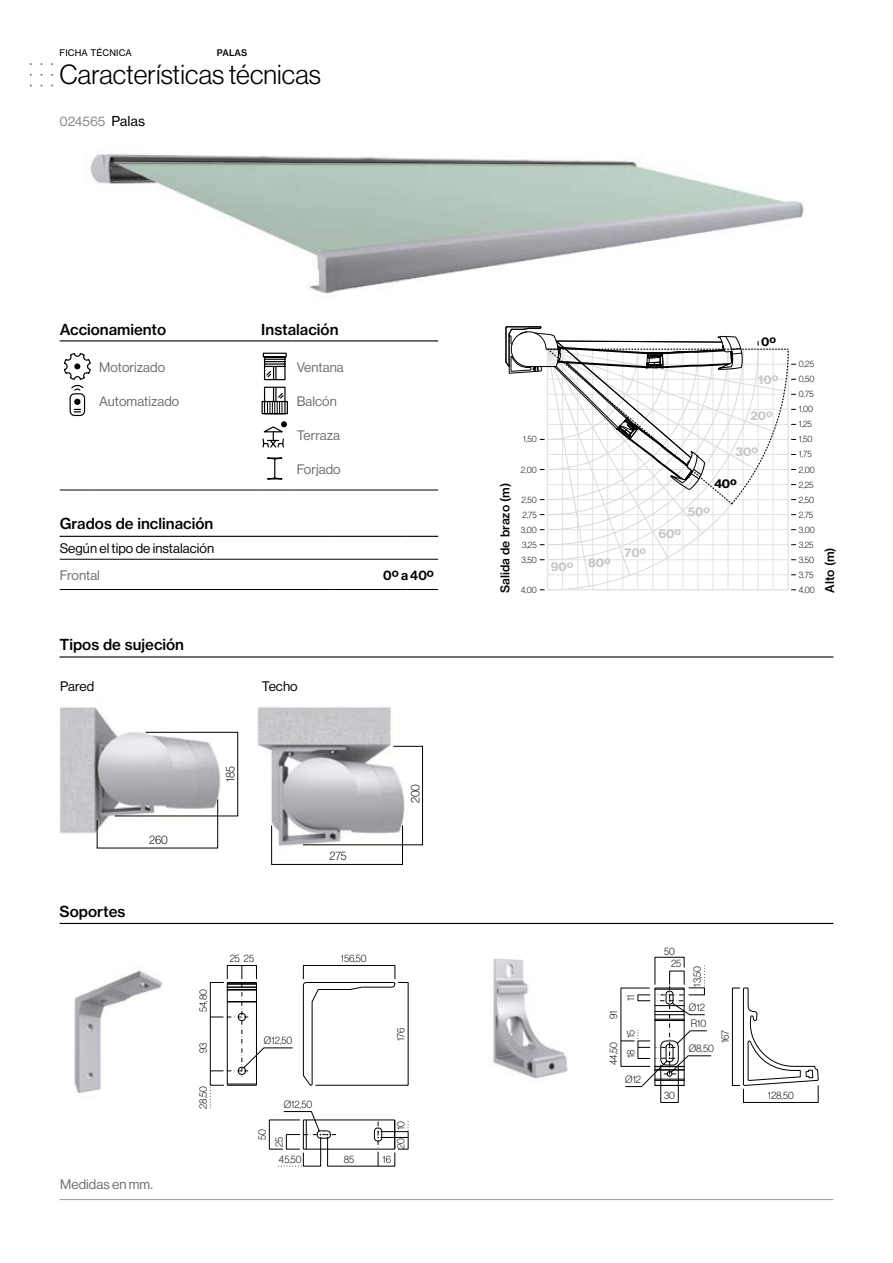
<style>
.page{position:relative;width:893px;height:1263px;background:#fff}
.page>*{position:absolute;margin:0;border:0;box-sizing:border-box;transform-origin:0 0}
.t1{font:27px "N Haas Grotesk DS Pro 45 Lt";letter-spacing:.005em;color:#000}
.t2{font:15px "N Haas Grotesk TX Pro 65 Md";color:#000}
.t3{font:13.5px "N Haas Grotesk DS Pro 55 Rg";letter-spacing:.005em;color:#706f6f}
.t4{font:13.5px "N Haas Grotesk DS Pro 55 Rg";letter-spacing:.005em;color:#000}
.t5{font:13.5px "N Haas Grotesk DS Pro 55 Rg";color:#878787}
.t6{font:13.5px "N Haas Grotesk DS Pro 65 Md";color:#000}
.t7{font:12px "N Haas Grotesk TX Pro 75 Bd";color:#c6c6c6}
.t8{font:12px "N Haas Grotesk TX Pro 65 Md";color:#000}
.t9{font:12px "N Haas Grotesk DS Pro 35 X Lt";color:#000}
.t10{font:12px "N Haas Grotesk TX Pro 75 Bd";color:#000}
.t11{font:10.5px "N Haas Grotesk DS Pro 35 X Lt";color:#000}
.t12{font:9px/15px "N Haas Grotesk DS Pro 35 X Lt";color:#000}
.t13{font:9px "N Haas Grotesk TX Pro 55 Rg";letter-spacing:.015em;color:#000}
.t14{font:9px "N Haas Grotesk TX Pro 65 Md";letter-spacing:.01em;color:#000}
.s1{font-family:"N Haas Grotesk TX Pro 55 Rg";color:#000}
</style>
<div class="page">
<hr style="left:60px;top:1199px;width:773px;height:1px;background:#9d9d9c">
<img style="left:90px;top:154px;width:715px;height:140px">
<hr style="left:60px;top:559px;width:272px;height:1px;background:#000">
<hr style="left:60px;top:589px;width:272px;height:1px;background:#000">
<hr style="left:332px;top:559px;width:75px;height:1px;background:#000">
<hr style="left:407px;top:559px;width:31px;height:1px;background:#000">
<hr style="left:332px;top:589px;width:75px;height:1px;background:#000">
<hr style="left:407px;top:589px;width:31px;height:1px;background:#000">
<hr style="left:60px;top:536px;width:272px;height:1px;background:#000">
<hr style="left:332px;top:536px;width:75px;height:1px;background:#000">
<hr style="left:407px;top:536px;width:31px;height:1px;background:#000">
<hr style="left:60px;top:490px;width:35px;height:1px;background:#000">
<hr style="left:95px;top:490px;width:162px;height:1px;background:#000">
<hr style="left:257px;top:490px;width:35px;height:1px;background:#000">
<hr style="left:292px;top:490px;width:146px;height:1px;background:#000">
<hr style="left:60px;top:340px;width:35px;height:1px;background:#000">
<hr style="left:95px;top:340px;width:162px;height:1px;background:#000">
<hr style="left:257px;top:340px;width:35px;height:1px;background:#000">
<hr style="left:292px;top:340px;width:146px;height:1px;background:#000">
<svg style="left:63px;top:353px;width:28px;height:64px"></svg>
<svg style="left:261px;top:352px;width:27px;height:63px"></svg>
<svg style="left:262px;top:421px;width:25px;height:27px"></svg>
<svg style="left:267px;top:457px;width:16px;height:23px"></svg>
<img style="left:60px;top:707px;width:161px;height:128px">
<svg style="left:97px;top:732px;width:141px;height:116px"></svg>
<hr style="left:60px;top:656px;width:773px;height:1px;background:#000">
<img style="left:258px;top:706px;width:152px;height:140px">
<div style="left:271px;top:825px;width:132px;height:40px;border:1px solid #000"></div>
<svg style="left:303px;top:746px;width:120px;height:99px"></svg>
<hr style="left:60px;top:923px;width:773px;height:1px;background:#000">
<img style="left:493px;top:959px;width:75px;height:120px">
<img style="left:74px;top:970px;width:89px;height:124px">
<div style="left:732px;top:988px;width:8px;height:98px;border:1px solid #000"></div>
<div style="left:661px;top:1064px;width:17px;height:39px;border:1px solid #000"></div>
<svg style="left:743px;top:987px;width:76px;height:116px"></svg>
<svg style="left:621px;top:957px;width:90px;height:130px"></svg>
<svg style="left:210px;top:965px;width:199px;height:202px"></svg>
<svg style="left:505px;top:326px;width:291px;height:264px"></svg>
<p class="t13" style="left:60px;top:48px;width:74px">FICHA TÉCNICA</p>
<p class="t14" style="left:217px;top:48px;width:32px">PALAS</p>
<h1 class="t1" style="left:60px;top:59px;width:263px">Características técnicas</h1>
<p class="t5" style="left:60px;top:114px;width:87px">024565 <span class="s1">Palas</span></p>
<h2 class="t2" style="left:60px;top:320px;width:108px">Accionamiento</h2>
<h2 class="t2" style="left:261px;top:320px;width:79px">Instalación</h2>
<p class="t3" style="left:99px;top:359px;width:67px">Motorizado</p>
<p class="t3" style="left:297px;top:359px;width:49px">Ventana</p>
<p class="t3" style="left:99px;top:393px;width:82px">Automatizado</p>
<p class="t3" style="left:297px;top:393px;width:42px">Balcón</p>
<p class="t3" style="left:297px;top:427px;width:45px">Terraza</p>
<p class="t3" style="left:297px;top:461px;width:46px">Forjado</p>
<h2 class="t2" style="left:60px;top:515px;width:155px">Grados de inclinación</h2>
<p class="t4" style="left:60px;top:541px;width:156px">Según el tipo de instalación</p>
<p class="t3" style="left:60px;top:567px;width:42px">Frontal</p>
<p class="t6" style="left:383px;top:567px;width:52px">0º a 40º</p>
<h2 class="t2" style="left:60px;top:635px;width:126px">Tipos de sujeción</h2>
<p class="t4" style="left:60px;top:679px;width:36px">Pared</p>
<p class="t4" style="left:262px;top:679px;width:37px">Techo</p>
<p class="t9" style="left:149px;top:833px;width:20px">260</p>
<h2 class="t2" style="left:60px;top:902px;width:67px">Soportes</h2>
<p class="t3" style="left:60px;top:1177px;width:94px">Medidas en mm.</p>
<p class="t9" style="left:224px;top:782px;width:17px;rotate:-90deg">185</p>
<p class="t9" style="left:330px;top:849px;width:19px">275</p>
<p class="t9" style="left:408px;top:803px;width:21px;rotate:-90deg">200</p>
<p class="t11" style="left:197px;top:1012px;width:25px;rotate:-90deg">54,80</p>
<p class="t11" style="left:197px;top:1053px;width:12px;rotate:-90deg">93</p>
<p class="t11" style="left:197px;top:1109px;width:24px;rotate:-90deg">28,50</p>
<p class="t11" style="left:230px;top:952px;width:26px">25 25</p>
<p class="t11" style="left:341px;top:952px;width:27px">156,50</p>
<p class="t11" style="left:264px;top:1035px;width:30px">Ø12,50</p>
<p class="t11" style="left:256px;top:1140px;width:12px;rotate:-90deg">50</p>
<p class="t11" style="left:284px;top:1098px;width:30px">Ø12,50</p>
<p class="t11" style="left:273px;top:1147px;width:12px;rotate:-90deg">25</p>
<p class="t11" style="left:395px;top:1041px;width:15px;rotate:-90deg">176</p>
<p class="t11" style="left:395px;top:1149px;width:30px;rotate:-90deg">20 10</p>
<p class="t11" style="left:279px;top:1153px;width:24px">45,50</p>
<p class="t11" style="left:344px;top:1153px;width:12px">85</p>
<p class="t11" style="left:383px;top:1153px;width:10px">16</p>
<p class="t8" style="left:498px;top:593px;width:111px;rotate:-90deg">Salida de brazo (m)</p>
<p class="t12" style="left:523px;top:432px;width:15px">1,50</p>
<p class="t12" style="left:521px;top:462px;width:17px">2,00</p>
<p class="t12" style="left:521px;top:492px;width:17px;text-align:justify">2,50<br>2,75<br>3,00<br>3,25<br>3,50</p>
<p class="t12" style="left:521px;top:582px;width:17px">4,00</p>
<p class="t7" style="left:551px;top:559px;width:24px">90º</p>
<p class="t7" style="left:588px;top:555px;width:24px">80º</p>
<p class="t7" style="left:624px;top:545px;width:23px">70º</p>
<p class="t10" style="left:761px;top:334px;width:16px">0º</p>
<p class="t7" style="left:758px;top:372px;width:22px">10º</p>
<p class="t7" style="left:750px;top:408px;width:24px">20º</p>
<p class="t7" style="left:735px;top:444px;width:24px">30º</p>
<p class="t10" style="left:714px;top:476px;width:24px">40º</p>
<p class="t7" style="left:688px;top:504px;width:24px">50º</p>
<p class="t7" style="left:658px;top:526px;width:24px">60º</p>
<p class="t12" style="left:799px;top:357px;width:17px">0,25<br>0,50<br>0,75<br>1,00<br>1,25<br>1,50<br>1,75<br>2,00<br>2,25<br>2,50<br>2,75<br>3,00<br>3,25<br>3,50<br>3,75<br>4,00</p>
<p class="t8" style="left:822px;top:593px;width:47px;rotate:-90deg">Alto (m)</p>
<p class="t11" style="left:608px;top:1019px;width:10px;rotate:-90deg">91</p>
<p class="t11" style="left:608px;top:1065px;width:25px;rotate:-90deg">44,50</p>
<p class="t11" style="left:625px;top:1001px;width:8px;rotate:-90deg">11</p>
<p class="t11" style="left:625px;top:1038px;width:10px;rotate:-90deg">15</p>
<p class="t11" style="left:625px;top:1058px;width:10px;rotate:-90deg">18</p>
<p class="t11" style="left:625px;top:1073px;width:17px">Ø12</p>
<p class="t11" style="left:664px;top:946px;width:12px">50</p>
<p class="t11" style="left:671px;top:958px;width:12px">25</p>
<p class="t11" style="left:691px;top:986px;width:22px;rotate:-90deg">13,50</p>
<p class="t11" style="left:689px;top:1001px;width:17px">Ø12</p>
<p class="t11" style="left:691px;top:1017px;width:17px">R10</p>
<p class="t11" style="left:689px;top:1043px;width:27px">Ø8,50</p>
<p class="t11" style="left:719px;top:1043px;width:15px;rotate:-90deg">167</p>
<p class="t11" style="left:664px;top:1089px;width:13px">30</p>
<p class="t11" style="left:768px;top:1089px;width:28px">128,50</p>
</div>
